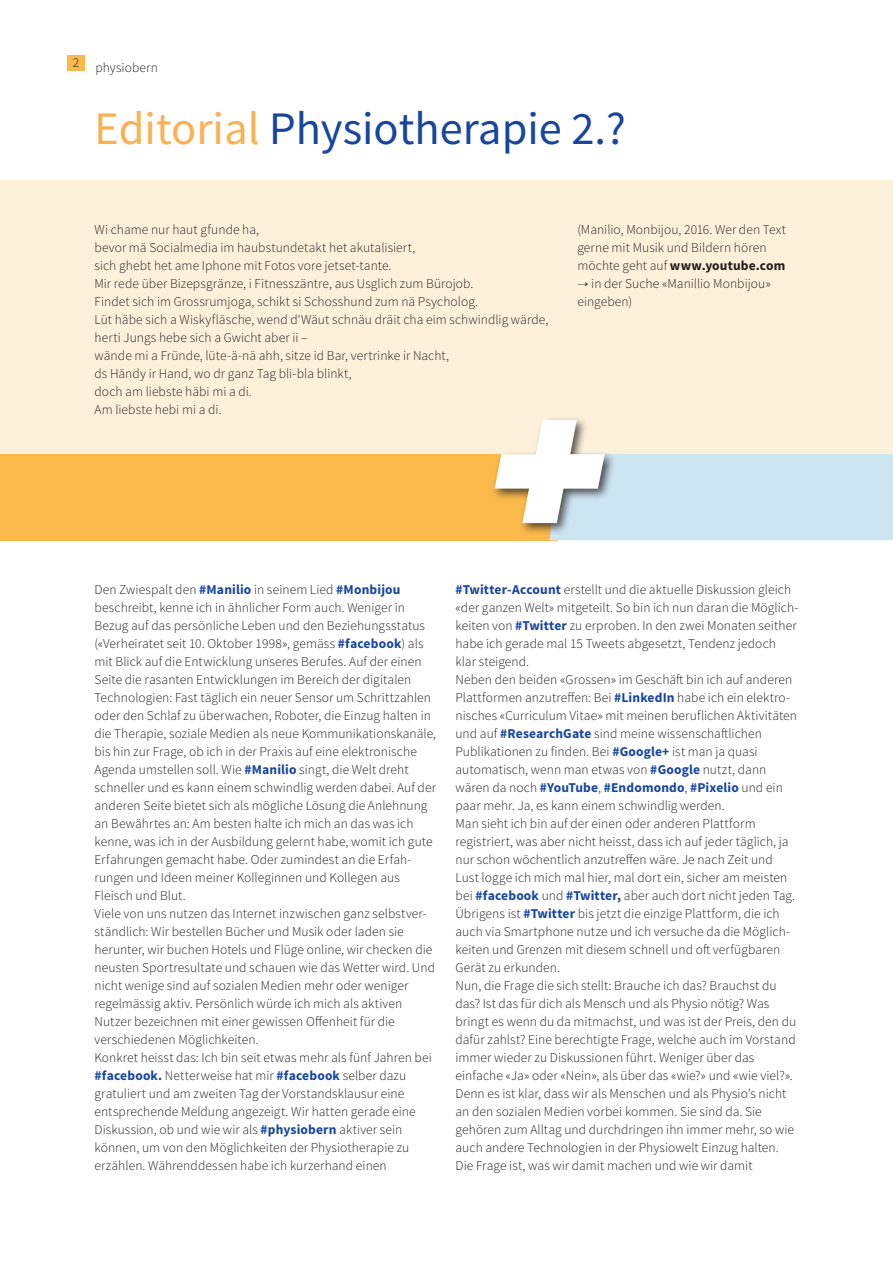
<style>
.page{position:relative;width:893px;height:1263px;background:#fff}
.page>*{position:absolute;margin:0;border:0;box-sizing:border-box;transform-origin:0 0}
.t1{font:46.5px "Source Sans Pro";color:#18469d}
.t2{font:300 13.5px/18px "Source Sans Pro";letter-spacing:.005em;color:#231f20}
.t3{font:700 13.5px "Source Sans Pro";letter-spacing:.01em;color:#231f20}
.s1{color:#fab153}
.s2{font-weight:300}
.s3{font-weight:700;color:#18469d}
</style>
<div class="page">
<div style="left:0;top:180px;width:893px;height:288px;background:#fef1db"></div>
<div style="left:0;top:454px;width:557px;height:86px;background:#fcb94b"></div>
<div style="left:491px;top:416px;width:125px;height:120px;background:#231f20;opacity:.75"></div>
<svg style="left:495px;top:420px;width:398px;height:120px"></svg>
<div style="left:68px;top:55px;width:17px;height:15px;background:#fcb94b"></div>
<p class="t2" style="left:73px;top:53px;width:8px">2</p>
<p class="t2" style="left:95px;top:59px;width:64px">physiobern</p>
<h1 class="t1" style="left:94px;top:100px;width:533px"><span class="s1">Editorial</span> Physiotherapie 2.?</h1>
<p class="t2" style="left:94px;top:221px;width:455px">Wi chame nur haut gfunde ha,<br>bevor mä Socialmedia im haubstundetakt het akutalisiert,<br>sich ghebt het ame Iphone mit Fotos vore jetset-tante.<br>Mir rede über Bizepsgränze, i Fitnesszäntre, aus Usglich zum Bürojob.<br>Findet sich im Grossrumjoga, schikt si Schosshund zum nä Psycholog.<br>Lüt häbe sich a Wiskyfläsche, wend d‘Wäut schnäu dräit cha eim schwindlig wärde, herti Jungs hebe sich a Gwicht aber ii –<br>wände mi a Fründe, lüte-ä-nä ahh, sitze id Bar, vertrinke ir Nacht,<br>ds Händy ir Hand, wo dr ganz Tag bli-bla blinkt,<br>doch am liebste häbi mi a di.<br>Am liebste hebi mi a di.</p>
<p class="t2" style="left:577px;top:220px;width:210px">(Manilio, Monbijou, 2016. Wer den Text</p>
<p class="t2" style="left:577px;top:238px;width:191px">gerne mit Musik und Bildern hören</p>
<p class="t3" style="left:577px;top:257px;width:210px"><span class="s2">möchte geht auf</span> www.youtube.com</p>
<p class="t2" style="left:591px;top:274px;width:181px">in der Suche «Manillio Monbijou»</p>
<p class="t2" style="left:577px;top:292px;width:56px">eingeben)</p>
<p class="t2" style="left:94px;top:581px;width:343px">Den Zwiespalt den <span class="s3">#Manilio</span> in seinem Lied <span class="s3">#Monbijou </span>beschreibt, kenne ich in ähnlicher Form auch. Weniger in Bezug auf das persönliche Leben und den Beziehungsstatus («Verheiratet seit 10. Oktober 1998», gemäss <span class="s3">#facebook</span>) als mit Blick auf die Entwicklung unseres Berufes. Auf der einen Seite die rasanten Entwicklungen im Bereich der digitalen Technologien: Fast täglich ein neuer Sensor um Schrittzahlen oder den Schlaf zu überwachen, Roboter, die Einzug halten in die Therapie, soziale Medien als neue Kommunikationskanäle, bis hin zur Frage, ob ich in der Praxis auf eine elektronische Agenda umstellen soll. Wie <span class="s3">#Manilio</span> singt, die Welt dreht schneller und es kann einem schwindlig werden dabei. Auf der anderen Seite bietet sich als mögliche Lösung die Anlehnung an Bewährtes an: Am besten halte ich mich an das was ich kenne, was ich in der Ausbildung gelernt habe, womit ich gute Erfahrungen gemacht habe. Oder zumindest an die Erfah&shy;rungen und Ideen meiner Kolleginnen und Kollegen aus Fleisch und Blut.<br>Viele von uns nutzen das Internet inzwischen ganz selbstver&shy;ständlich: Wir bestellen Bücher und Musik oder laden sie herunter, wir buchen Hotels und Flüge online, wir checken die neusten Sportresultate und schauen wie das Wetter wird. Und nicht wenige sind auf sozialen Medien mehr oder weniger regelmässig aktiv. Persönlich würde ich mich als aktiven Nutzer bezeichnen mit einer gewissen Offenheit für die verschiedenen Möglichkeiten.<br>Konkret heisst das: Ich bin seit etwas mehr als fünf Jahren bei <span class="s3">#facebook.</span> Netterweise hat mir <span class="s3">#facebook</span> selber dazu gratuliert und am zweiten Tag der Vorstandsklausur eine entsprechende Meldung angezeigt. Wir hatten gerade eine Diskussion, ob und wie wir als <span class="s3">#physiobern</span> aktiver sein können, um von den Möglichkeiten der Physiotherapie zu erzählen. Währenddessen habe ich kurzerhand einen</p>
<p class="t2" style="left:455px;top:580px;width:344px"><span class="s3">#Twitter-Account</span> erstellt und die aktuelle Diskussion gleich «der ganzen Welt» mitgeteilt. So bin ich nun daran die Möglich&shy;keiten von <span class="s3">#Twitter</span> zu erproben. In den zwei Monaten seither habe ich gerade mal 15 Tweets abgesetzt, Tendenz jedoch klar steigend.<br>Neben den beiden «Grossen» im Geschäft bin ich auf anderen Plattformen anzutreffen: Bei <span class="s3">#LinkedIn</span> habe ich ein elektro&shy;nisches «Curriculum Vitae» mit meinen beruflichen Aktivitäten und auf <span class="s3">#ResearchGate</span> sind meine wissenschaftlichen Publikationen zu finden. Bei <span class="s3">#Google+</span> ist man ja quasi automatisch, wenn man etwas von <span class="s3">#Google</span> nutzt, dann wären da noch <span class="s3">#YouTube</span>, <span class="s3">#Endomondo</span>, <span class="s3">#Pixelio</span> und ein paar mehr. Ja, es kann einem schwindlig werden.<br>Man sieht ich bin auf der einen oder anderen Plattform registriert, was aber nicht heisst, dass ich auf jeder täglich, ja nur schon wöchentlich anzutreffen wäre. Je nach Zeit und Lust logge ich mich mal hier, mal dort ein, sicher am meisten bei <span class="s3">#facebook</span> und <span class="s3">#Twitter,</span> aber auch dort nicht jeden Tag.<br>Übrigens ist <span class="s3">#Twitter</span> bis jetzt die einzige Plattform, die ich auch via Smartphone nutze und ich versuche da die Möglich&shy;keiten und Grenzen mit diesem schnell und oft verfügbaren Gerät zu erkunden.<br>Nun, die Frage die sich stellt: Brauche ich das? Brauchst du das? Ist das für dich als Mensch und als Physio nötig? Was bringt es wenn du da mitmachst, und was ist der Preis, den du dafür zahlst? Eine berechtigte Frage, welche auch im Vorstand immer wieder zu Diskussionen führt. Weniger über das einfache «Ja» oder «Nein», als über das «wie?» und «wie viel?».<br>Denn es ist klar, dass wir als Menschen und als Physio’s nicht an den sozialen Medien vorbei kommen. Sie sind da. Sie gehören zum Alltag und durchdringen ihn immer mehr, so wie auch andere Technologien in der Physiowelt Einzug halten.<br>Die Frage ist, was wir damit machen und wie wir damit</p>
</div>
